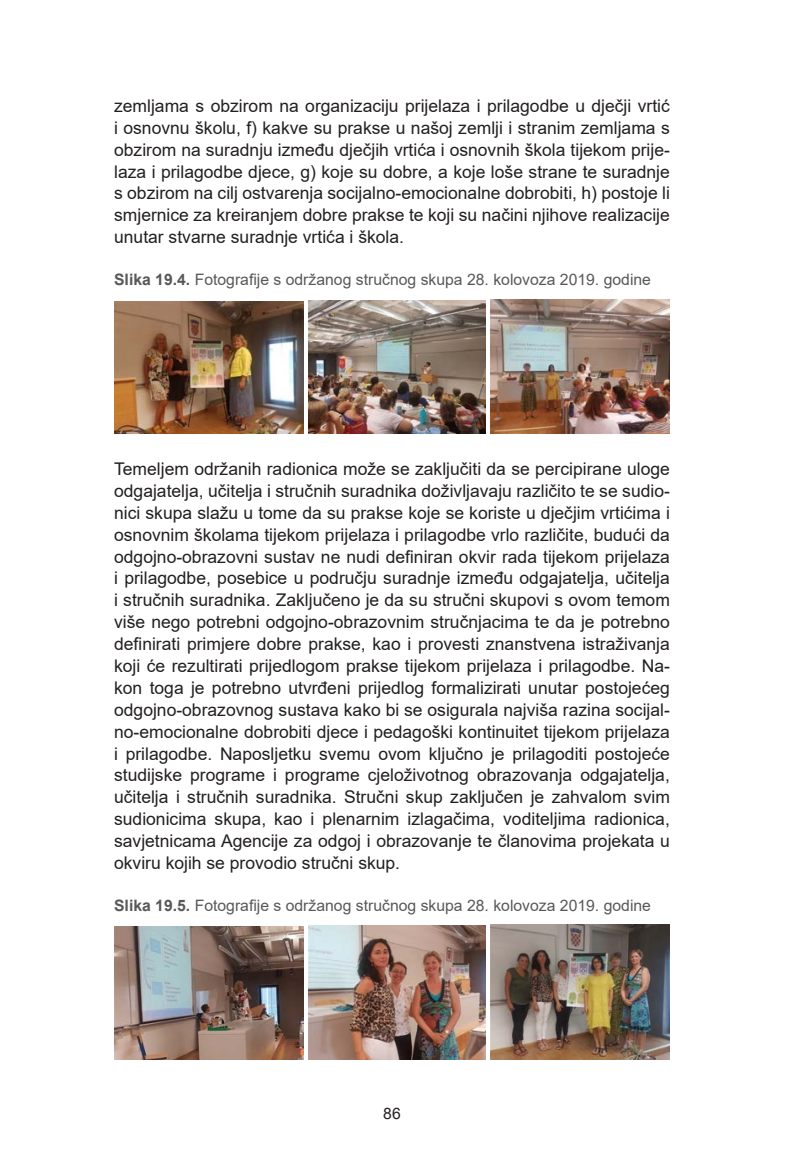
<style>
.page{position:relative;width:794px;height:1166px;background:#fff}
.page>*{position:absolute;margin:0;border:0;box-sizing:border-box;transform-origin:0 0}
.t1{font:17.5px/21.9px "Arial";color:#231f20;text-align:justify}
.t2{font:15.75px "Arial";color:#57585a}
.t3{font:15.75px "Arial";color:#231f20}
.s1{font-weight:700}
</style>
<div class="page">
<img style="left:114px;top:301px;width:189px;height:132px">
<img style="left:308px;top:300px;width:177px;height:133px">
<img style="left:491px;top:299px;width:179px;height:134px">
<img style="left:114px;top:926px;width:189px;height:133px">
<img style="left:308px;top:926px;width:177px;height:133px">
<img style="left:491px;top:925px;width:179px;height:134px">
<p class="t1" style="left:114px;top:95px;width:557px">zemljama s obzirom na organizaciju prijelaza i prilagodbe u dječji vrtić i osnovnu školu, f) kakve su prakse u našoj zemlji i stranim zemljama s obzirom na suradnju između dječjih vrtića i osnovnih škola tijekom prije&shy;laza i prilagodbe djece, g) koje su dobre, a koje loše strane te suradnje s obzirom na cilj ostvarenja socijalno-emocionalne dobrobiti, h) postoje li smjernice za kreiranjem dobre prakse te koji su načini njihove realizacije unutar stvarne suradnje vrtića i škola.</p>
<p class="t2" style="left:114px;top:269px;width:538px"><span class="s1">Slika 19.4.</span> Fotografije s održanog stručnog skupa 28. kolovoza 2019. godine</p>
<p class="t1" style="left:114px;top:458px;width:557px">Temeljem održanih radionica može se zaključiti da se percipirane uloge odgajatelja, učitelja i stručnih suradnika doživljavaju različito te se sudio&shy;nici skupa slažu u tome da su prakse koje se koriste u dječjim vrtićima i osnovnim školama tijekom prijelaza i prilagodbe vrlo različite, budući da odgojno-obrazovni sustav ne nudi definiran okvir rada tijekom prijelaza i prilagodbe, posebice u području suradnje između odgajatelja, učitelja i stručnih suradnika. Zaključeno je da su stručni skupovi s ovom temom više nego potrebni odgojno-obrazovnim stručnjacima te da je potrebno definirati primjere dobre prakse, kao i provesti znanstvena istraživanja koji će rezultirati prijedlogom prakse tijekom prijelaza i prilagodbe. Na&shy;kon toga je potrebno utvrđeni prijedlog formalizirati unutar postojećeg odgojno-obrazovnog sustava kako bi se osigurala najviša razina socijal&shy;no-emocionalne dobrobiti djece i pedagoški kontinuitet tijekom prijelaza i prilagodbe. Naposljetku svemu ovom ključno je prilagoditi postojeće studijske programe i programe cjeloživotnog obrazovanja odgajatelja, učitelja i stručnih suradnika. Stručni skup zaključen je zahvalom svim sudionicima skupa, kao i plenarnim izlagačima, voditeljima radionica, savjetnicama Agencije za odgoj i obrazovanje te članovima projekata u okviru kojih se provodio stručni skup.</p>
<p class="t2" style="left:114px;top:894px;width:538px"><span class="s1">Slika 19.5.</span> Fotografije s održanog stručnog skupa 28. kolovoza 2019. godine</p>
<p class="t3" style="left:383px;top:1102px;width:19px">86</p>
</div>
